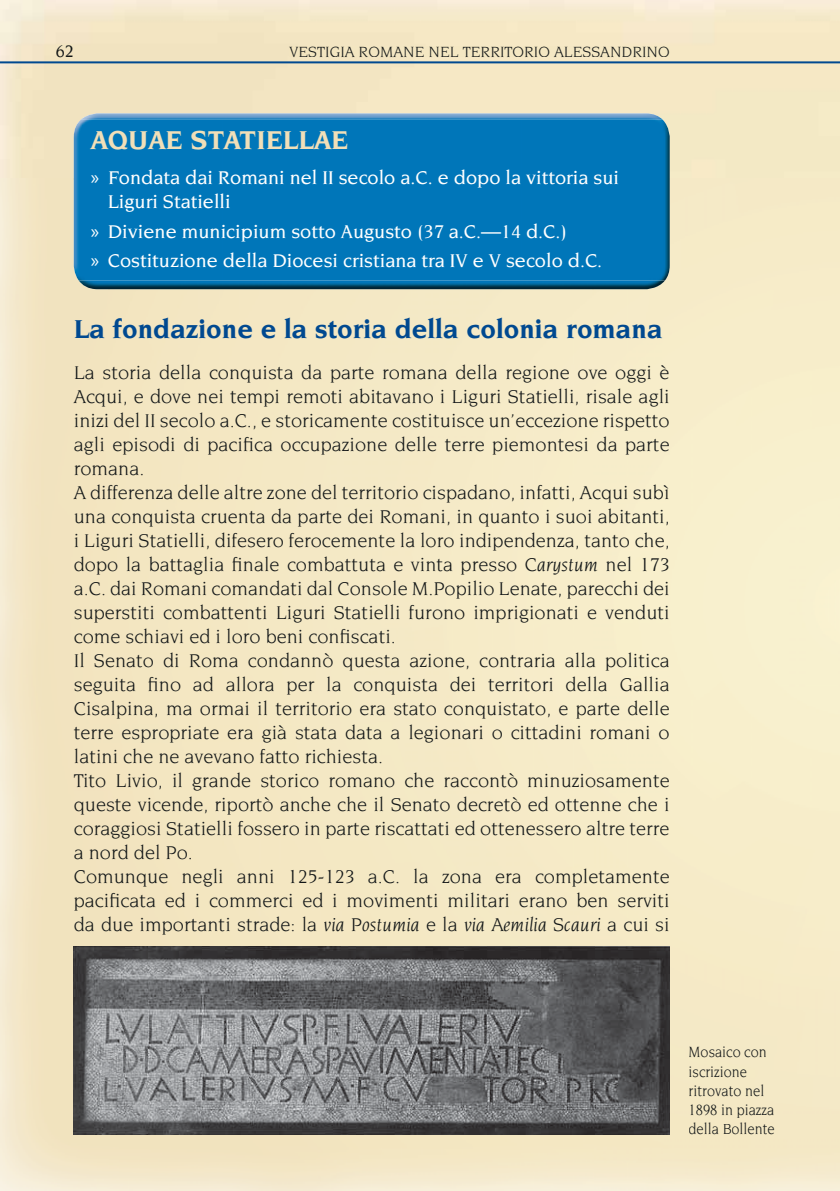
<style>
.page{position:relative;width:840px;height:1191px;background:#fff}
.page>*{position:absolute;margin:0;border:0;box-sizing:border-box;transform-origin:0 0}
.t1{font:700 28px "Novarese Std";color:#004990}
.t2{font:700 28px "Novarese Std";color:#f1dfb8}
.t3{font:20px/24px "Novarese Std";color:#121617}
.t4{font:500 20px/24px "Novarese Std";color:#fff}
.t5{font:500 18px "Novarese Std";color:#121617}
.t6{font:16px/19.2px "Novarese Std";color:#121617;scale:.9 1}
.t7{font:16px "Novarese Std";color:#121617}
.s1{font-family:"Myriad Pro";font-weight:400}
.s2{font-style:italic}
</style>
<div class="page">
<div style="left:0;top:0;width:839px;height:1191px;background:#f4e9c6"></div>
<hr style="left:0;top:61px;width:839px;height:2px;background:#004990">
<img style="left:81px;top:113px;width:581px;height:7px">
<img style="left:79px;top:280px;width:585px;height:9px">
<div style="left:74px;top:120px;width:595px;height:160px;background:#0076b9"></div>
<img style="left:74px;top:946px;width:595px;height:188px">
<p class="t5" style="left:56px;top:44px;width:20px">62</p>
<p class="t7" style="left:289px;top:45px;width:381px">VESTIGIA ROMANE NEL TERRITORIO ALESSANDRINO</p>
<h1 class="t2" style="left:91px;top:129px;width:259px">AQUAE STATIELLAE</h1>
<p class="t4" style="left:108px;top:167px;width:512px;text-indent:-17px"><span class="s1">»</span> Fondata dai Romani nel II secolo a.C. e dopo la vittoria sui<br>Liguri Statielli</p>
<p class="t4" style="left:91px;top:218px;width:512px;line-height:29.6px"><span class="s1">»</span> Diviene municipium sotto Augusto (37 a.C.—14 d.C.)<br><span class="s1">»</span> Costituzione della Diocesi cristiana tra IV e V secolo d.C.</p>
<h1 class="t1" style="left:74px;top:318px;width:590px">La fondazione e la storia della colonia romana</h1>
<p class="t3" style="left:74px;top:362px;width:597px">La storia della conquista da parte romana della regione ove oggi è Acqui, e dove nei tempi remoti abitavano i Liguri Statielli, risale agli inizi del II secolo a.C., e storicamente costituisce un’eccezione rispetto agli episodi di pacifica occupazione delle terre piemontesi da parte romana.<br>A differenza delle altre zone del territorio cispadano, infatti, Acqui subì una conquista cruenta da parte dei Romani, in quanto i suoi abitanti, i Liguri Statielli, difesero ferocemente la loro indipendenza, tanto che, dopo la battaglia finale combattuta e vinta presso <span class="s2">Carystum</span> nel 173 a.C. dai Romani comandati dal Console M.Popilio Lenate<span class="s2">,</span> parecchi dei superstiti combattenti Liguri Statielli furono imprigionati e venduti come schiavi ed i loro beni confiscati.<br>Il Senato di Roma condannò questa azione, contraria alla politica seguita fino ad allora per la conquista dei territori della Gallia Cisalpina, ma ormai il territorio era stato conquistato, e parte delle terre espropriate era già stata data a legionari o cittadini romani o latini che ne avevano fatto richiesta.<br>Tito Livio, il grande storico romano che raccontò minuziosamente queste vicende, riportò anche che il Senato decretò ed ottenne che i coraggiosi Statielli fossero in parte riscattati ed ottenessero altre terre a nord del Po.<br>Comunque negli anni 125-123 a.C. la zona era completamente pacificata ed i commerci ed i movimenti militari erano ben serviti da due importanti strade: la <span class="s2">via Postumia</span> e la <span class="s2">via Aemilia Scauri</span> a cui si</p>
<p class="t6" style="left:688px;top:1044px;width:97px">Mosaico con iscrizione ritrovato nel<br>1898 in piazza della Bollente</p>
</div>
